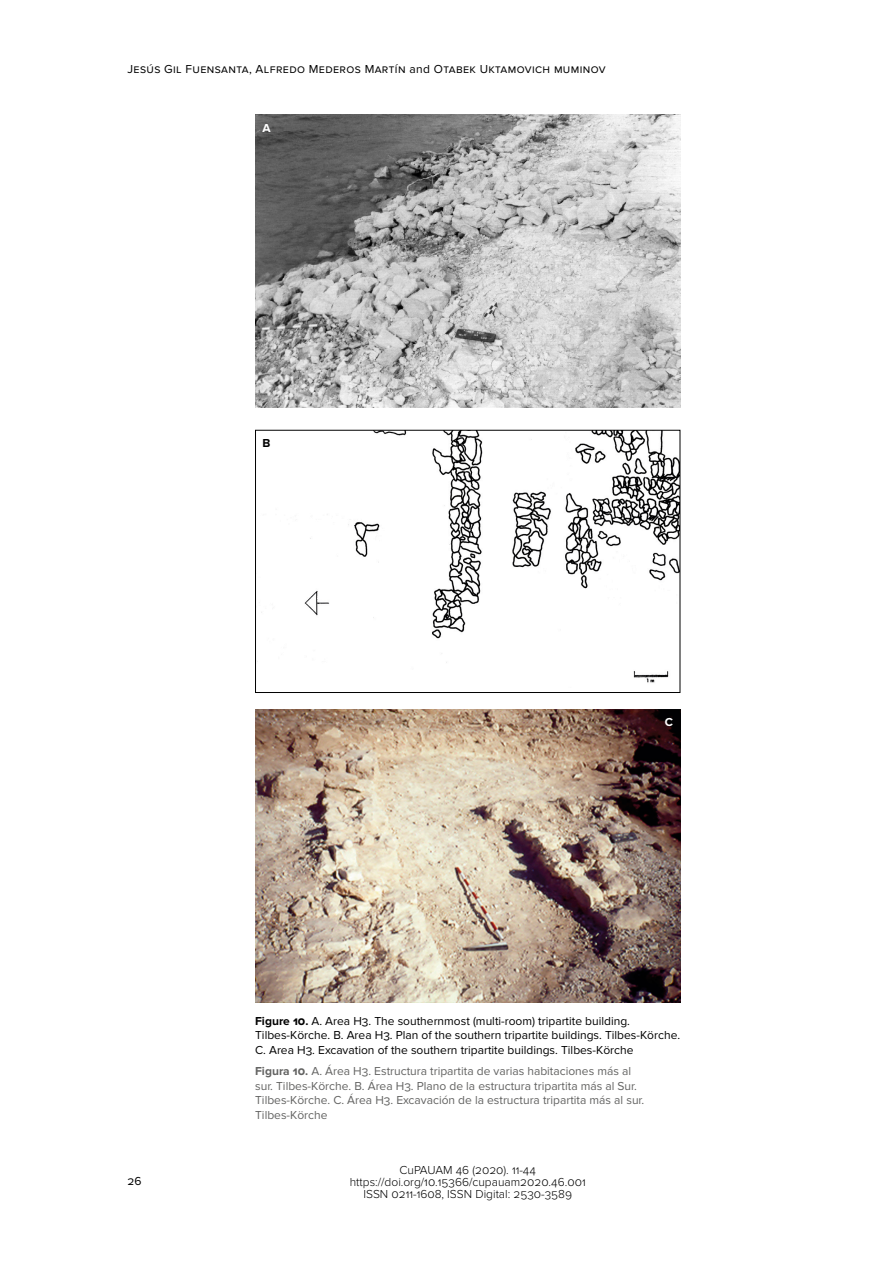
<style>
.page{position:relative;width:893px;height:1263px;background:#fff}
.page>*{position:absolute;margin:0;border:0;box-sizing:border-box;transform-origin:0 0}
.t1{font:12px/14.4px "Proxima Nova";color:#636362}
.t2{font:12px/14.4px "Proxima Nova";color:#000}
.t3{font:300 12px/12px "Proxima Nova";color:#000;text-align:center}
.t4{font:12px "Proxima Nova";letter-spacing:.03em;color:#000}
.t5{font:700 12px "Proxima Nova";color:#fff}
.t6{font:700 12px "Proxima Nova";color:#000}
.s1{font-weight:700}
</style>
<div class="page">
<img style="left:255px;top:115px;width:425px;height:293px">
<img style="left:255px;top:710px;width:425px;height:292px">
<img style="left:257px;top:432px;width:421px;height:251px">
<div style="left:255px;top:430px;width:425px;height:263px;border:1px solid #000"></div>
<p class="t4" style="left:128px;top:62px;width:480px">Jesús Gil Fuensanta, Alfredo Mederos Martín and Otabek Uktamovich Muminov</p>
<p class="t5" style="left:262px;top:121px;width:10px">A</p>
<p class="t6" style="left:262px;top:436px;width:9px">B</p>
<p class="t5" style="left:665px;top:715px;width:10px">C</p>
<p class="t2" style="left:255px;top:1014px;width:426px"><span class="s1">Figure 10.</span> A. Area H3. The southernmost (multi‑room) tripartite building.<br>Tilbes‑Körche. B. Area H3. Plan of the southern tripartite buildings. Tilbes‑Körche.<br>C. Area H3. Excavation of the southern tripartite buildings. Tilbes‑Körche</p>
<p class="t1" style="left:255px;top:1064px;width:391px"><span class="s1">Figura 10.</span> A. Área H3. Estructura tripartita de varias habitaciones más al sur. Tilbes-Körche. B. Área H3. Plano de la estructura tripartita más al Sur.<br>Tilbes‑Körche. C. Área H3. Excavación de la estructura tripartita más al sur.<br>Tilbes‑Körche</p>
<p class="t2" style="left:128px;top:1174px;width:16px">26</p>
<p class="t3" style="left:350px;top:1165px;width:237px">CuPAUAM 46 (2020). 11-44 https://doi.org/10.15366/cupauam2020.46.001<br>ISSN 0211-1608, ISSN Digital: 2530-3589</p>
</div>
